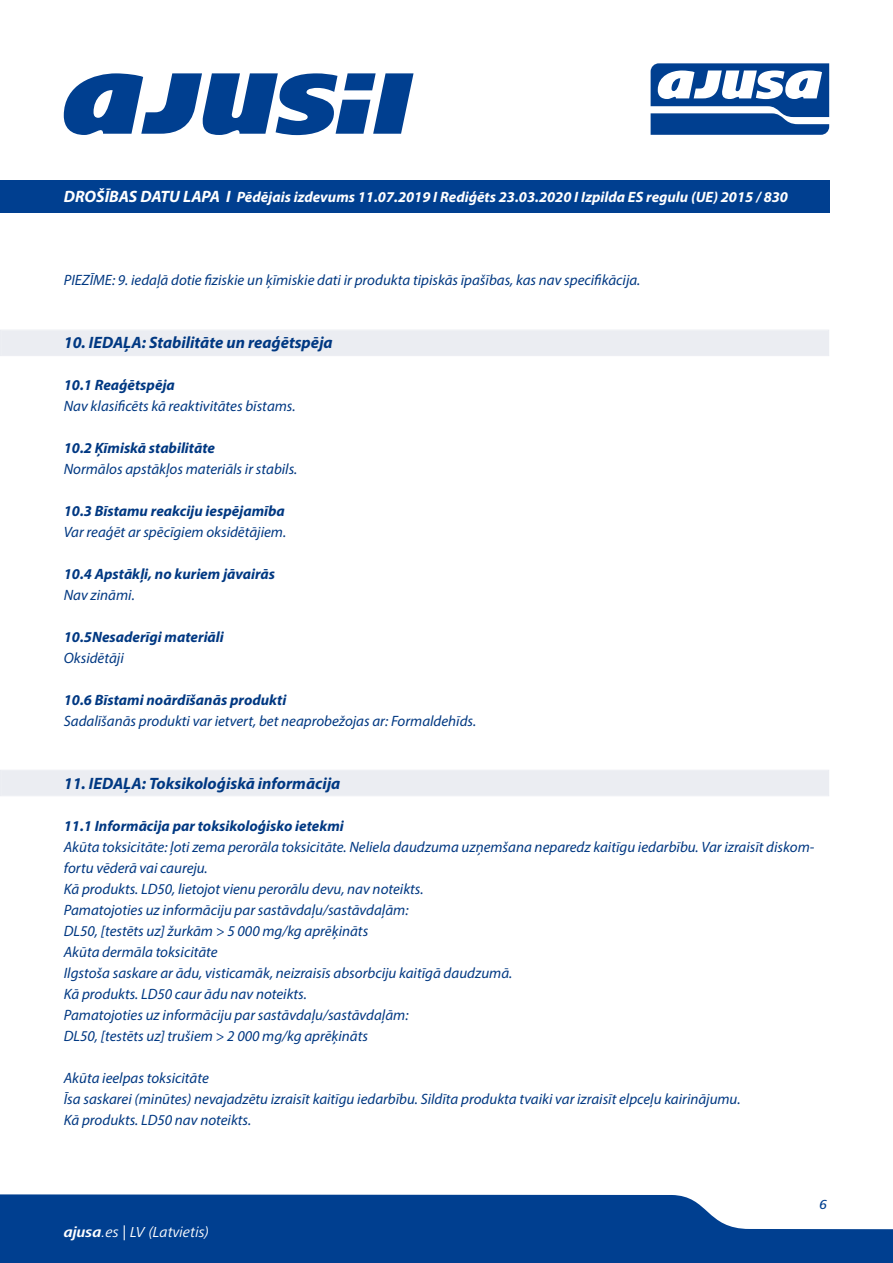
<style>
.page{position:relative;width:893px;height:1263px;background:#fff}
.page>*{position:absolute;margin:0;border:0;box-sizing:border-box;transform-origin:0 0}
.t1{font:italic 700 16.5px "Myriad Pro";color:#003882}
.t2{font:italic 15px/21px "Myriad Pro";color:#003882}
.t3{font:italic 700 15px "Myriad Pro";color:#003882}
.t4{font:italic 700 15px "Myriad Pro";color:#fff}
.t5{font:italic 15px "Frutiger Next LT";color:#fff}
.t6{font:italic 500 13.5px "Frutiger Next LT";color:#003f90}
.s1{font-size:16.5px}
.s2{font-weight:700}
</style>
<div class="page">
<svg style="left:0;top:1194px;width:893px;height:69px;background:#1c549c"></svg>
<svg style="left:651px;top:63px;width:178px;height:72px"></svg>
<svg style="left:64px;top:73px;width:350px;height:62px"></svg>
<div style="left:0;top:180px;width:829px;height:33px;background:#003f90"></div>
<div style="left:0;top:330px;width:829px;height:26px;background:#ebedf2"></div>
<div style="left:0;top:770px;width:829px;height:26px;background:#ebedf2"></div>
<p class="t4" style="left:64px;top:187px;width:726px"><span class="s1">DROŠĪBAS DATU LAPA I</span> Pēdējais izdevums 11.07.2019 I Rediģēts 23.03.2020 I Izpilda ES regulu (UE) 2015 / 830</p>
<p class="t2" style="left:64px;top:269px;width:578px">PIEZĪME: 9. iedaļā dotie fiziskie un ķīmiskie dati ir produkta tipiskās īpašības, kas nav specifikācija.</p>
<p class="t1" style="left:64px;top:332px;width:270px">10. IEDAĻA: Stabilitāte un reaģētspēja</p>
<p class="t3" style="left:64px;top:375px;width:113px">10.1 Reaģētspēja</p>
<p class="t2" style="left:64px;top:395px;width:233px">Nav klasificēts kā reaktivitātes bīstams.</p>
<p class="t3" style="left:64px;top:438px;width:153px">10.2 Ķīmiskā stabilitāte</p>
<p class="t2" style="left:64px;top:458px;width:235px">Normālos apstākļos materiāls ir stabils.</p>
<p class="t3" style="left:64px;top:501px;width:223px">10.3 Bīstamu reakciju iespējamība</p>
<p class="t2" style="left:64px;top:521px;width:224px">Var reaģēt ar spēcīgiem oksidētājiem.</p>
<p class="t3" style="left:64px;top:564px;width:213px">10.4 Apstākļi, no kuriem jāvairās</p>
<p class="t2" style="left:64px;top:584px;width:73px">Nav zināmi.</p>
<p class="t3" style="left:64px;top:627px;width:162px">10.5Nesaderīgi materiāli</p>
<p class="t2" style="left:64px;top:647px;width:62px">Oksidētāji</p>
<p class="t3" style="left:64px;top:690px;width:224px">10.6 Bīstami noārdīšanās produkti</p>
<p class="t2" style="left:64px;top:710px;width:414px">Sadalīšanās produkti var ietvert, bet neaprobežojas ar: Formaldehīds.</p>
<p class="t1" style="left:64px;top:773px;width:278px">11. IEDAĻA: Toksikoloģiskā informācija</p>
<p class="t3" style="left:64px;top:816px;width:282px">11.1 Informācija par toksikoloģisko ietekmi</p>
<p class="t2" style="left:64px;top:836px;width:752px">Akūta toksicitāte: ļoti zema perorāla toksicitāte. Neliela daudzuma uzņemšana neparedz kaitīgu iedarbību. Var izraisīt diskom&shy;fortu vēderā vai caureju.<br>Kā produkts. LD50, lietojot vienu perorālu devu, nav noteikts.<br>Pamatojoties uz informāciju par sastāvdaļu/sastāvdaļām:<br>DL50, [testēts uz] žurkām &gt; 5 000 mg/kg aprēķināts<br>Akūta dermāla toksicitāte<br>Ilgstoša saskare ar ādu, visticamāk, neizraisīs absorbciju kaitīgā daudzumā.<br>Kā produkts. LD50 caur ādu nav noteikts.<br>Pamatojoties uz informāciju par sastāvdaļu/sastāvdaļām:<br>DL50, [testēts uz] trušiem &gt; 2 000 mg/kg aprēķināts</p>
<p class="t2" style="left:64px;top:1067px;width:678px">Akūta ieelpas toksicitāte<br>Īsa saskarei (minūtes) nevajadzētu izraisīt kaitīgu iedarbību. Sildīta produkta tvaiki var izraisīt elpceļu kairinājumu.<br>Kā produkts. LD50 nav noteikts.</p>
<p class="t5" style="left:64px;top:1223px;width:147px"><span class="s2">ajusa</span>.es | LV (Latvietis)</p>
<p class="t6" style="left:820px;top:1197px;width:9px">6</p>
</div>
